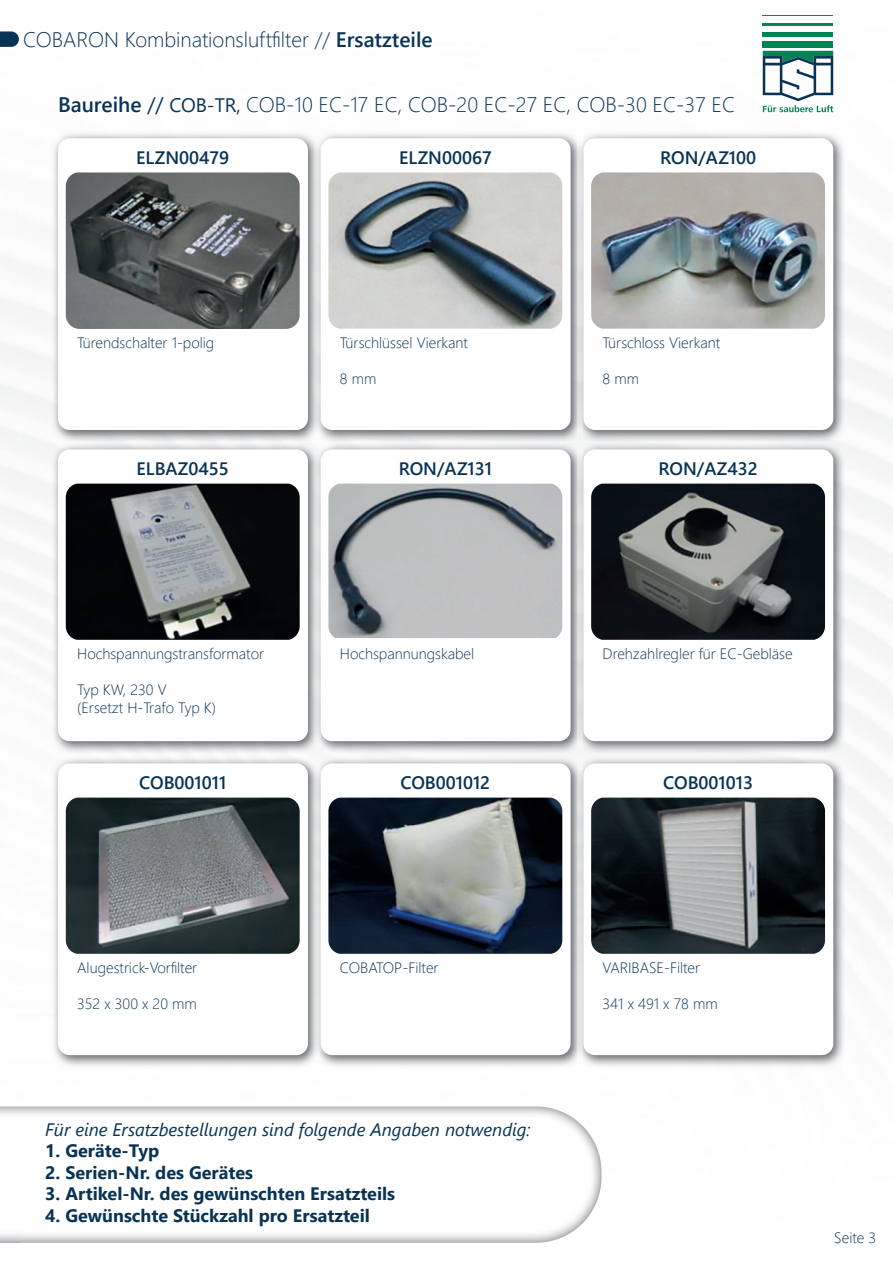
<style>
.page{position:relative;width:893px;height:1263px;background:#fff}
.page>*{position:absolute;margin:0;border:0;box-sizing:border-box;transform-origin:0 0}
.t1{font:300 21px "Segoe UI";color:#093355}
.t2{font:700 18px "Segoe UI";color:#093355}
.t3{font:600 18px "Segoe UI";color:#093355}
.t4{font:italic 18px "Segoe UI";color:#093355}
.t5{font:300 15px/18px "Segoe UI";color:#093355}
.s1{font-weight:600}
.s2{font-weight:400}
.s3{font-weight:400;font-size:19.5px;color:#093354}
</style>
<div class="page">
<img style="left:0;top:15px;width:893px;height:1169px">
<hr style="left:763px;top:15px;width:70px;height:1px;background:#048355">
<hr style="left:763px;top:23px;width:70px;height:3px;background:#048355">
<hr style="left:763px;top:33px;width:70px;height:4px;background:#048355">
<div style="left:763px;top:41px;width:70px;height:7px;background:#048355"></div>
<svg style="left:763px;top:51px;width:70px;height:61px"></svg>
<img style="left:52px;top:132px;width:262px;height:622px">
<div style="left:58px;top:138px;width:250px;height:292px;background:#fff;border-radius:12px"></div>
<img style="left:66px;top:172px;width:234px;height:157px">
<img style="left:320px;top:132px;width:257px;height:622px">
<img style="left:314px;top:132px;width:6px;height:622px">
<div style="left:321px;top:138px;width:250px;height:292px;background:#fff;border-radius:12px"></div>
<img style="left:328px;top:172px;width:234px;height:157px">
<img style="left:583px;top:132px;width:263px;height:622px">
<img style="left:577px;top:132px;width:6px;height:622px">
<div style="left:583px;top:138px;width:250px;height:292px;background:#fff;border-radius:12px"></div>
<img style="left:591px;top:172px;width:234px;height:157px">
<div style="left:58px;top:449px;width:250px;height:292px;background:#fff;border-radius:12px"></div>
<img style="left:66px;top:484px;width:234px;height:156px">
<div style="left:321px;top:449px;width:250px;height:292px;background:#fff;border-radius:12px"></div>
<img style="left:328px;top:484px;width:234px;height:154px">
<div style="left:583px;top:449px;width:250px;height:292px;background:#fff;border-radius:12px"></div>
<img style="left:591px;top:484px;width:234px;height:156px">
<img style="left:52px;top:757px;width:262px;height:311px">
<div style="left:58px;top:763px;width:250px;height:292px;background:#fff;border-radius:12px"></div>
<img style="left:66px;top:798px;width:234px;height:156px">
<img style="left:320px;top:757px;width:257px;height:311px">
<img style="left:314px;top:757px;width:6px;height:311px">
<div style="left:321px;top:763px;width:250px;height:292px;background:#fff;border-radius:12px"></div>
<img style="left:328px;top:798px;width:234px;height:156px">
<img style="left:583px;top:757px;width:263px;height:311px">
<img style="left:577px;top:757px;width:6px;height:311px">
<div style="left:583px;top:763px;width:250px;height:292px;background:#fff;border-radius:12px"></div>
<img style="left:591px;top:798px;width:234px;height:156px">
<svg style="left:0;top:31px;width:19px;height:16px"></svg>
<img style="left:0;top:1106px;width:601px;height:137px">
<img style="left:0;top:1226px;width:21px;height:17px">
<h1 class="t1" style="left:23px;top:19px;width:411px">COBARON Kombinationsluftfilter // <span class="s1">Ersatzteile</span></h1>
<h1 class="t1" style="left:58px;top:96px;width:679px"><span class="s1">Baureihe</span> <span class="s2">//</span> <span class="s3">COB-TR,</span> COB-10 EC-17 EC, COB-20 EC-27 EC, COB-30 EC-37 EC</h1>
<p class="t3" style="left:136px;top:151px;width:95px">ELZN00479</p>
<p class="t3" style="left:399px;top:151px;width:94px">ELZN00067</p>
<p class="t3" style="left:660px;top:151px;width:98px">RON/AZ100</p>
<p class="t5" style="left:77px;top:335px;width:139px">Türendschalter 1-polig</p>
<p class="t5" style="left:340px;top:335px;width:130px">Türschlüssel Vierkant</p>
<p class="t5" style="left:340px;top:371px;width:38px">8 mm</p>
<p class="t5" style="left:603px;top:335px;width:119px">Türschloss Vierkant</p>
<p class="t5" style="left:603px;top:371px;width:38px">8 mm</p>
<p class="t3" style="left:137px;top:463px;width:94px">ELBAZ0455</p>
<p class="t3" style="left:399px;top:463px;width:95px">RON/AZ131</p>
<p class="t3" style="left:658px;top:463px;width:101px">RON/AZ432</p>
<p class="t5" style="left:77px;top:646px;width:188px">Hochspannungstransformator</p>
<p class="t5" style="left:77px;top:682px;width:140px">Typ KW, 230 V (Ersetzt H-Trafo Typ K)</p>
<p class="t5" style="left:340px;top:646px;width:136px">Hochspannungskabel</p>
<p class="t5" style="left:603px;top:646px;width:192px">Drehzahlregler für EC-Gebläse</p>
<p class="t3" style="left:139px;top:776px;width:89px">COB001011</p>
<p class="t3" style="left:400px;top:776px;width:91px">COB001012</p>
<p class="t3" style="left:663px;top:776px;width:91px">COB001013</p>
<p class="t5" style="left:77px;top:957px;width:121px">Alugestrick-Vorfilter</p>
<p class="t5" style="left:77px;top:996px;width:121px">352 x 300 x 20 mm</p>
<p class="t5" style="left:340px;top:960px;width:100px">COBATOP-Filter</p>
<p class="t4" style="left:45px;top:1122px;width:487px">Für eine Ersatzbestellungen sind folgende Angaben notwendig:</p>
<p class="t2" style="left:45px;top:1144px;width:116px">1. Geräte-Typ</p>
<p class="t2" style="left:45px;top:1165px;width:209px">2. Serien-Nr. des Gerätes</p>
<p class="t2" style="left:45px;top:1187px;width:351px">3. Artikel-Nr. des gewünschten Ersatzteils</p>
<p class="t2" style="left:45px;top:1208px;width:326px">4. Gewünschte Stückzahl pro Ersatzteil</p>
<p class="t5" style="left:603px;top:960px;width:99px">VARIBASE-Filter</p>
<p class="t5" style="left:603px;top:996px;width:117px">341 x 491 x 78 mm</p>
<p class="t5" style="left:834px;top:1230px;width:43px">Seite 3</p>
</div>
